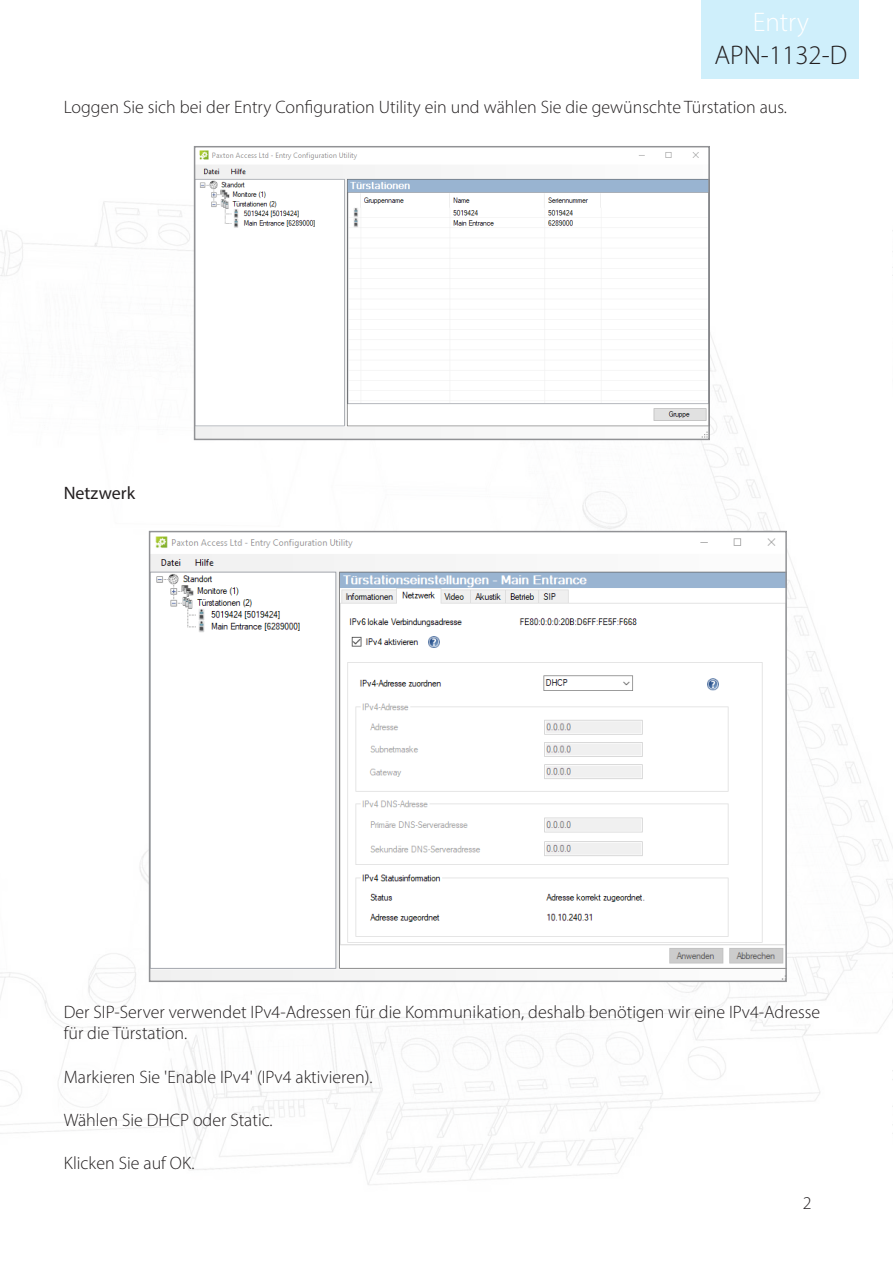
<style>
.page{position:relative;width:893px;height:1263px;background:#fff}
.page>*{position:absolute;margin:0;border:0;box-sizing:border-box;transform-origin:0 0}
.t1{font:300 27px "Myriad Pro";color:#231f20}
.t2{font:300 27px "Myriad Pro";color:#fff}
.Text_-_12pt{font:300 18px/21.6px "Myriad Pro";color:#231f20}
.Text_-_12pt_bold{font:18px "Myriad Pro";color:#231f20}
</style>
<div class="page">
<div style="left:702px;top:0;width:157px;height:79px;background:#cfeffb"></div>
<img style="left:197px;top:150px;width:510px;height:287px">
<div style="left:194px;top:146px;width:516px;height:294px;border:2px solid #919295"></div>
<img style="left:152px;top:536px;width:632px;height:443px">
<div style="left:149px;top:531px;width:638px;height:451px;border:2px solid #919295"></div>
<h1 class="t2" style="left:753px;top:6px;width:58px">Entry</h1>
<h1 class="t1" style="left:714px;top:39px;width:134px">APN-1132-D</h1>
<p class="Text_-_12pt" style="left:64px;top:96px;width:725px">Loggen Sie sich bei der Entry Configuration Utility ein und wählen Sie die gewünschte Türstation aus.</p>
<p class="Text_-_12pt_bold" style="left:64px;top:482px;width:73px">Netzwerk</p>
<p class="Text_-_12pt" style="left:64px;top:1001px;width:758px">Der SIP-Server verwendet IPv4-Adressen für die Kommunikation, deshalb benötigen wir eine IPv4-Adresse für die Türstation.</p>
<p class="Text_-_12pt" style="left:64px;top:1066px;width:310px">Markieren Sie 'Enable IPv4' (IPv4 aktivieren).</p>
<p class="Text_-_12pt" style="left:64px;top:1109px;width:210px">Wählen Sie DHCP oder Static.</p>
<p class="Text_-_12pt" style="left:64px;top:1152px;width:132px">Klicken Sie auf OK.</p>
<p class="Text_-_12pt" style="left:803px;top:1192px;width:10px">2</p>
</div>
